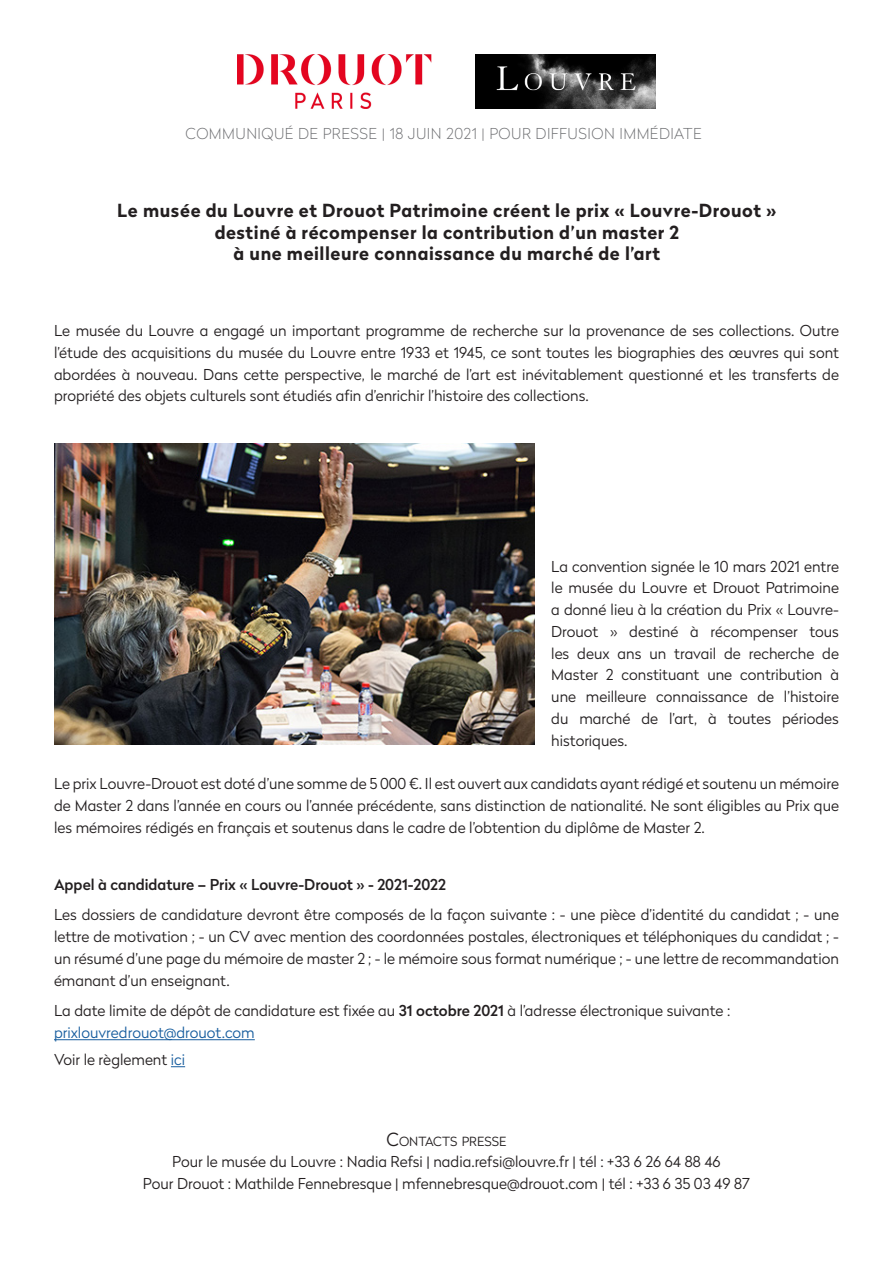
<style>
.page{position:relative;width:893px;height:1263px;background:#fff}
.page>*{position:absolute;margin:0;border:0;box-sizing:border-box;transform-origin:0 0}
.t1{font:700 18px "Radikal";letter-spacing:.03em;color:#231f20}
.t2{font:300 15px/21.8px "Radikal";color:#231f20;text-align:justify}
.t3{font:100 15px "Radikal";letter-spacing:.03em;color:#6c6d70}
.t4{font:500 15px "Radikal";color:#231f20}
.t5{font:300 15px "Radikal";color:#175d9e}
.t6{font:300 12.6px "Radikal";color:#231f20}
.s1{font-weight:500}
.s2{color:#175d9e}
.s3{font-size:18px}
</style>
<div class="page">
<img style="left:237px;top:54px;width:194px;height:54px">
<hr style="left:54px;top:1039px;width:201px;height:1px;background:#175d9e">
<svg style="left:171px;top:1066px;width:14px;height:1px"></svg>
<img style="left:475px;top:54px;width:181px;height:54px">
<img style="left:54px;top:443px;width:480px;height:301px">
<p class="t3" style="left:186px;top:123px;width:518px">COMMUNIQUÉ DE PRESSE | 18 JUIN 2021 | POUR DIFFUSION IMMÉDIATE</p>
<p class="t1" style="left:117px;top:197px;width:661px">Le musée du Louvre et Drouot Patrimoine créent le prix « Louvre-Drouot »</p>
<p class="t1" style="left:215px;top:219px;width:466px">destiné à récompenser la contribution d’un master 2</p>
<p class="t1" style="left:234px;top:241px;width:428px">à une meilleure connaissance du marché de l’art</p>
<p class="t2" style="left:54px;top:319px;width:786px">Le musée du Louvre a engagé un important programme de recherche sur la provenance de ses collections. Outre l’étude des acquisitions du musée du Louvre entre 1933 et 1945, ce sont toutes les biographies des œuvres qui sont abordées à nouveau. Dans cette perspective, le marché de l’art est inévitablement questionné et les transferts de propriété des objets culturels sont étudiés afin d’enrichir l’histoire des collections.</p>
<p class="t2" style="left:551px;top:555px;width:289px">La convention signée le 10 mars 2021 entre le musée du Louvre et Drouot Patrimoine a donné lieu à la création du Prix « Louvre-Drouot » destiné à récompenser tous les deux ans un travail de recherche de Master 2 constituant une contribution à une meilleure connaissance de l’histoire du marché de l’art, à toutes périodes historiques.</p>
<p class="t2" style="left:54px;top:772px;width:786px">Le prix Louvre-Drouot est doté d’une somme de 5 000 €. Il est ouvert aux candidats ayant rédigé et soutenu un mémoire de Master 2 dans l’année en cours ou l’année précédente, sans distinction de nationalité. Ne sont éligibles au Prix que les mémoires rédigés en français et soutenus dans le cadre de l’obtention du diplôme de Master 2.</p>
<p class="t4" style="left:54px;top:873px;width:393px">Appel à candidature – Prix « Louvre-Drouot » - 2021-2022</p>
<p class="t2" style="left:54px;top:903px;width:786px">Les dossiers de candidature devront être composés de la façon suivante : - une pièce d’identité du candidat ; - une lettre de motivation ; - un CV avec mention des coordonnées postales, électroniques et téléphoniques du candidat ; - un résumé d’une page du mémoire de master 2 ; - le mémoire sous format numérique ; - une lettre de recommandation émanant d’un enseignant.</p>
<p class="t2" style="left:54px;top:999px;width:678px">La date limite de dépôt de candidature est fixée au <span class="s1">31 octobre 2021</span> à l’adresse électronique suivante :</p>
<p class="t5" style="left:54px;top:1022px;width:202px">prixlouvredrouot@drouot.com</p>
<p class="t2" style="left:54px;top:1048px;width:133px">Voir le règlement <span class="s2">ici</span></p>
<p class="t6" style="left:387px;top:1132px;width:121px"><span class="s3">C</span>ONTACTS PRESSE</p>
<p class="t2" style="left:172px;top:1150px;width:550px">Pour le musée du Louvre : Nadia Refsi | nadia.refsi@louvre.fr | tél : +33 6 26 64 88 46</p>
<p class="t2" style="left:143px;top:1172px;width:609px">Pour Drouot : Mathilde Fennebresque | mfennebresque@drouot.com | tél : +33 6 35 03 49 87</p>
</div>
